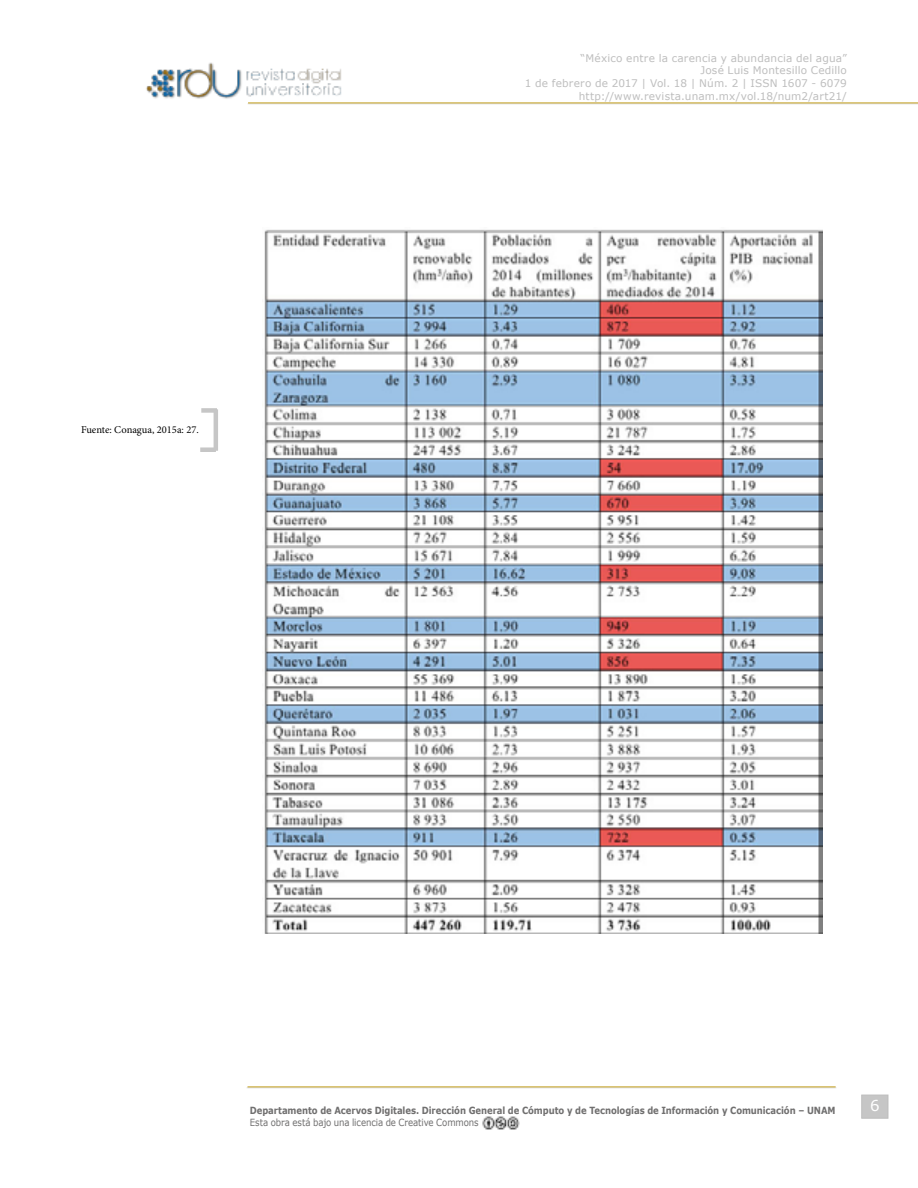
<style>
.page{position:relative;width:918px;height:1188px;background:#fff}
.page>*{position:absolute;margin:0;border:0;box-sizing:border-box;transform-origin:0 0}
.t1{font:15px "Verdana";color:#fff}
.t2{font:10.5px/12.6px "Verdana";letter-spacing:.015em;color:#bebebe;text-align:right}
.t3{font:10.5px "Minion Pro";color:#000}
.t4{font:700 9.9px "Verdana";letter-spacing:-.01em;color:#706f6f;scale:.86 1}
.t5{font:9.9px "Verdana";letter-spacing:-.01em;color:#706f6f;scale:.87 1}
</style>
<div class="page">
<div style="left:861px;top:1095px;width:27px;height:24px;background:#c6c6c6"></div>
<hr style="left:247px;top:103px;width:671px;height:1px;background:#f6f6f6">
<hr style="left:248px;top:103px;width:670px;height:1px;background:#c19d1b">
<hr style="left:246px;top:1087px;width:591px;height:1px;background:#000;opacity:.44">
<hr style="left:248px;top:1087px;width:588px;height:1px;background:#c19d1b">
<img style="left:482px;top:1116px;width:38px;height:14px">
<img style="left:146px;top:62px;width:196px;height:37px">
<img style="left:264px;top:229px;width:559px;height:705px">
<hr style="left:214px;top:409px;width:4px;height:42px;background:#c6c6c6">
<div style="left:200px;top:447px;width:16px;height:5px;background:#c6c6c6"></div>
<div style="left:201px;top:408px;width:16px;height:5px;background:#c6c6c6"></div>
<p class="t3" style="left:81px;top:423px;width:119px">Fuente: Conagua, 2015a: 27.</p>
<p class="t2" style="left:525px;top:52px;width:324px">“México entre la carencia y abundancia del agua”<br>José Luis Montesillo Cedillo<br>1 de febrero de 2017 | Vol. 18 | Núm. 2 | ISSN 1607 - 6079 http://www.revista.unam.mx/vol.18/num2/art21/</p>
<p class="t4" style="left:250px;top:1103px;width:683px">Departamento de Acervos Digitales. Dirección General de Cómputo y de Tecnologías de Información y Comunicación – UNAM</p>
<p class="t5" style="left:250px;top:1115px;width:265px">Esta obra está bajo una licencia de Creative Commons</p>
<h1 class="t1" style="left:870px;top:1096px;width:11px">6</h1>
</div>
